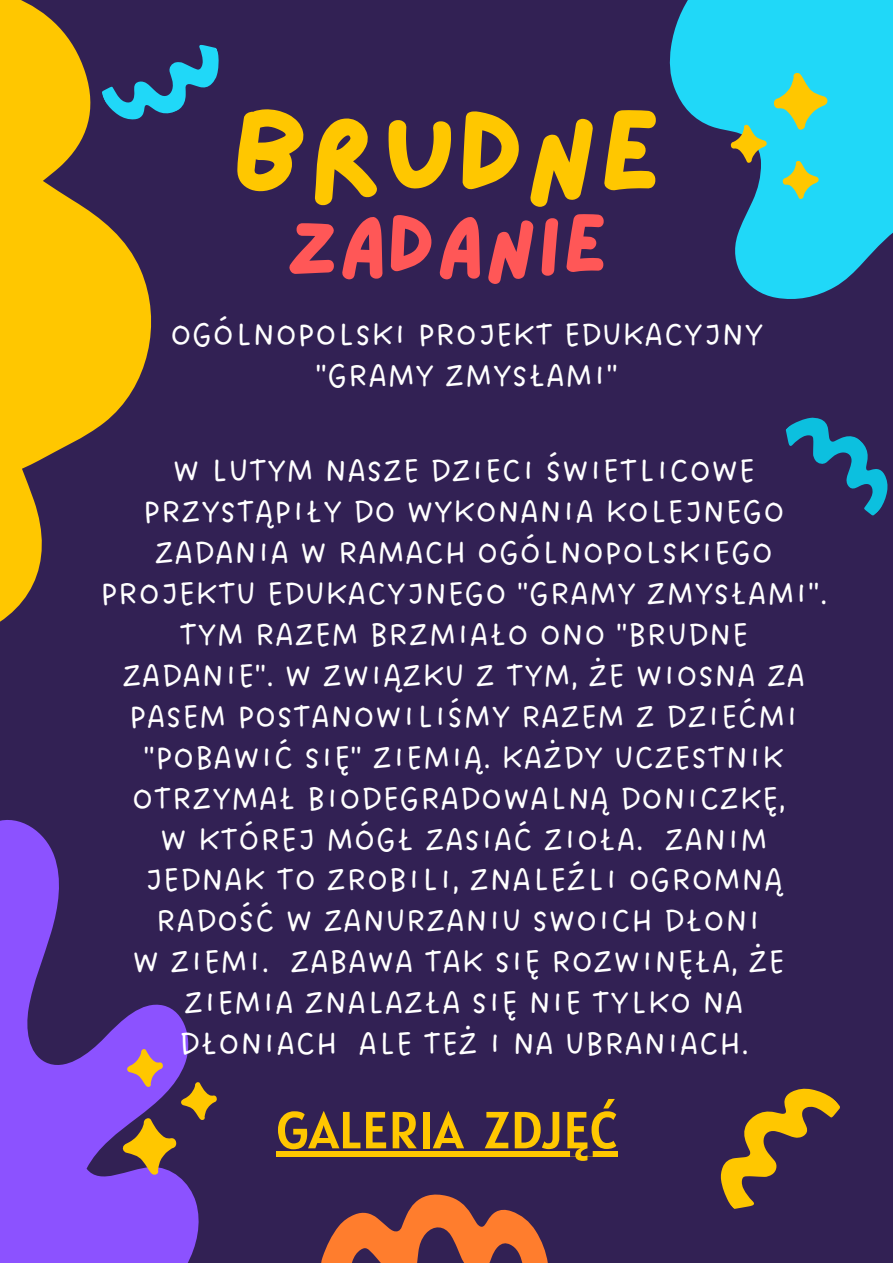
<style>
.page{position:relative;width:893px;height:1263px;background:#322154}
.page>*{position:absolute;margin:0;border:0;box-sizing:border-box;transform-origin:0 0}
.t1{font:116.1px "Lazydog";color:#ffc700}
.t2{font:83.85px "Lazydog";color:#ff5757}
.t3{font:52.28px "Alatsi";color:#ffc700}
.t4{font:34.8px/41px "DO Sans Regular";color:#fff;text-align:center}
</style>
<div class="page">
<svg style="left:0;top:820px;width:334px;height:443px"></svg>
<svg style="left:0;top:0;width:151px;height:622px;fill:#ffc700"></svg>
<svg style="left:669px;top:0;width:224px;height:299px;fill:#20d8f8"></svg>
<svg style="left:785px;top:417px;width:103px;height:99px"></svg>
<svg style="left:120px;top:1047px;width:99px;height:131px"></svg>
<svg style="left:729px;top:72px;width:99px;height:128px;background:#4fbdb1"></svg>
<svg style="left:720px;top:1088px;width:120px;height:121px"></svg>
<svg style="left:320px;top:1194px;width:228px;height:69px"></svg>
<svg style="left:99px;top:39px;width:120px;height:97px"></svg>
<div style="left:276px;top:1151px;width:187px;height:5px;background:#ffc700"></div>
<div style="left:463px;top:1151px;width:20px;height:5px;background:#ffc700"></div>
<svg style="left:483px;top:1151px;width:134px;height:5px"></svg>
<p class="t1" style="left:231px;top:97px;width:431px">BRUDNE</p>
<p class="t2" style="left:285px;top:205px;width:324px">ZADANIE</p>
<p class="t4" style="left:170px;top:316px;width:595px">OGÓLNOPOLSKI PROJEKT EDUKACYJNY "GRAMY ZMYSŁAMI"</p>
<p class="t4" style="left:100px;top:452px;width:729px">W LUTYM NASZE DZIECI ŚWIETLICOWE PRZYSTĄPIŁY DO WYKONANIA KOLEJNEGO ZADANIA W RAMACH OGÓLNOPOLSKIEGO PROJEKTU EDUKACYJNEGO "GRAMY ZMYSŁAMI".</p>
<h1 class="t4" style="left:122px;top:615px;width:685px">TYM RAZEM BRZMIAŁO ONO "BRUDNE ZADANIE". W ZWIĄZKU Z TYM, ŻE WIOSNA ZA PASEM POSTANOWILIŚMY RAZEM Z DZIEĆMI "POBAWIĆ SIĘ" ZIEMIĄ. KAŻDY UCZESTNIK OTRZYMAŁ BIODEGRADOWALNĄ DONICZKĘ,</h1>
<h2 class="t4" style="left:145px;top:820px;width:640px">W KTÓREJ MÓGŁ ZASIAĆ ZIOŁA. ZANIM<br>JEDNAK TO ZROBILI, ZNALEŹLI OGROMNĄ<br>RADOŚĆ W ZANURZANIU SWOICH DŁONI</h2>
<p class="t4" style="left:132px;top:943px;width:654px">W ZIEMI. ZABAWA TAK SIĘ ROZWINĘŁA, ŻE<br>ZIEMIA ZNALAZŁA SIĘ NIE TYLKO NA<br>DŁONIACH ALE TEŻ I NA UBRANIACH.</p>
<p class="t3" style="left:276px;top:1096px;width:343px">GALERIA ZDJĘĆ</p>
</div>
